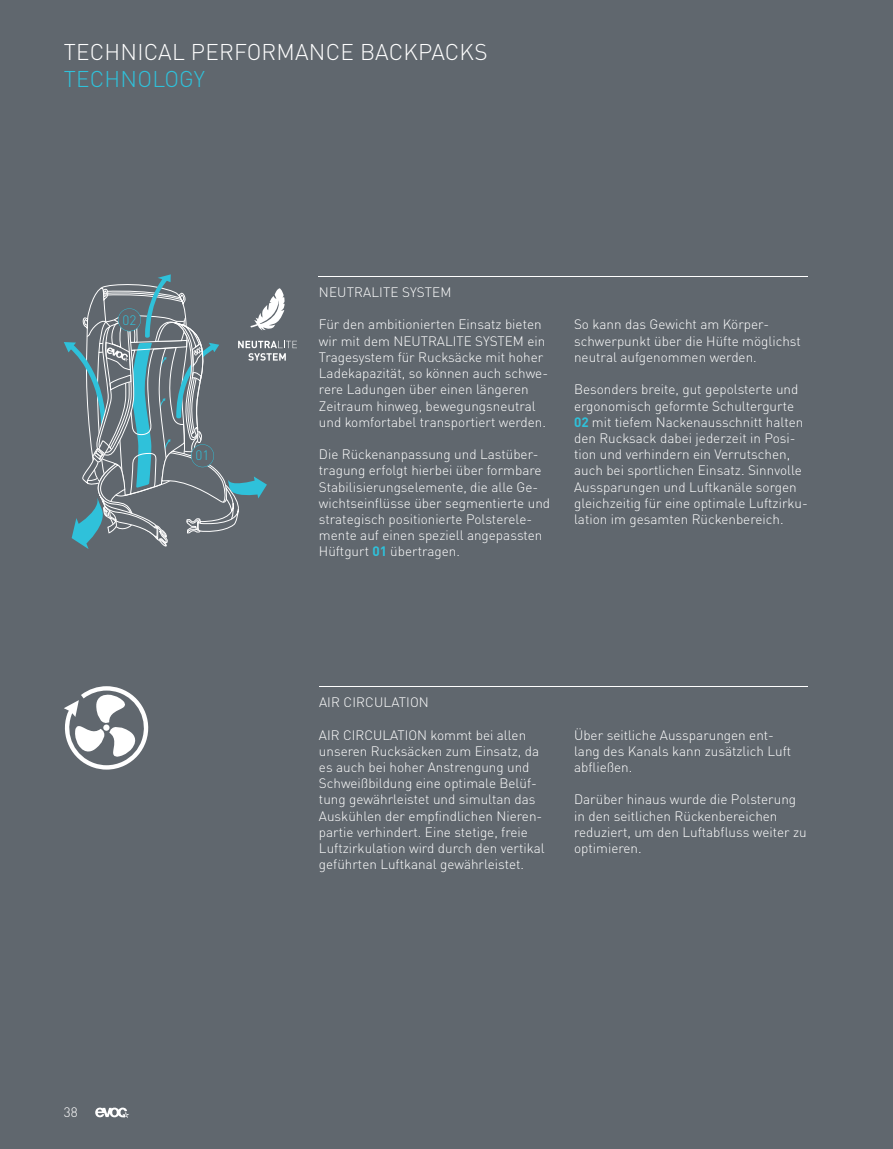
<style>
.page{position:relative;width:893px;height:1149px;background:#fff}
.page>*{position:absolute;margin:0;border:0;box-sizing:border-box;transform-origin:0 0}
.t1{font:300 22.5px "DINOT";letter-spacing:.01em;color:#fff}
.t2{font:300 22.5px "DINOT";letter-spacing:.01em;color:#2fc1da}
.t3{font:300 13.5px/16.2px "DINOT";color:#fff}
.t4{font:300 13.5px "DINOT";color:#2fc1da}
.s1{font-weight:700;color:#2fc1da}
</style>
<div class="page">
<div style="left:0;top:0;width:893px;height:1148px;background:#60676e"></div>
<hr style="left:319px;top:686px;width:489px;height:1px;background:#fff">
<hr style="left:319px;top:276px;width:489px;height:1px;background:#fff">
<svg style="left:64px;top:686px;width:85px;height:83px"></svg>
<svg style="left:64px;top:274px;width:233px;height:275px"></svg>
<svg style="left:95px;top:1107px;width:34px;height:10px"></svg>
<h1 class="t1" style="left:64px;top:43px;width:425px">TECHNICAL PERFORMANCE BACKPACKS</h1>
<h1 class="t2" style="left:64px;top:70px;width:143px">TECHNOLOGY</h1>
<p class="t4" style="left:123px;top:315px;width:15px">02</p>
<p class="t4" style="left:196px;top:450px;width:15px">01</p>
<p class="t3" style="left:319px;top:286px;width:134px">NEUTRALITE SYSTEM</p>
<p class="t3" style="left:319px;top:318px;width:231px">Für den ambitionierten Einsatz bieten wir mit dem NEUTRALITE SYSTEM ein Tragesystem für Rucksäcke mit hoher Ladekapazität, so können auch schwe&shy;rere Ladungen über einen längeren Zeitraum hinweg, bewegungsneutral und komfortabel transportiert werden.</p>
<p class="t3" style="left:319px;top:448px;width:233px">Die Rückenanpassung und Lastüber&shy;tragung erfolgt hierbei über formbare Stabilisierungselemente, die alle Ge&shy;wichtseinflüsse über segmentierte und strategisch positionierte Polsterele&shy;mente auf einen speziell angepassten Hüftgurt <span class="s1">01</span> übertragen.</p>
<p class="t3" style="left:574px;top:318px;width:228px">So kann das Gewicht am Körper&shy;schwerpunkt über die Hüfte möglichst neutral aufgenommen werden.</p>
<p class="t3" style="left:574px;top:383px;width:235px">Besonders breite, gut gepolsterte und ergonomisch geformte Schultergurte <span class="s1">02</span> mit tiefem Nackenausschnitt halten den Rucksack dabei jederzeit in Posi&shy;tion und verhindern ein Verrutschen, auch bei sportlichen Einsatz. Sinnvolle Aussparungen und Luftkanäle sorgen gleichzeitig für eine optimale Luftzirku&shy;lation im gesamten Rückenbereich.</p>
<p class="t3" style="left:64px;top:1105px;width:15px">38</p>
<p class="t3" style="left:319px;top:695px;width:111px">AIR CIRCULATION</p>
<p class="t3" style="left:319px;top:728px;width:227px">AIR CIRCULATION kommt bei allen unseren Rucksäcken zum Einsatz, da es auch bei hoher Anstrengung und Schweißbildung eine optimale Belüf&shy;tung gewährleistet und simultan das Auskühlen der empfindlichen Nieren&shy;partie verhindert. Eine stetige, freie Luftzirkulation wird durch den vertikal geführten Luftkanal gewährleistet.</p>
<p class="t3" style="left:574px;top:728px;width:219px">Über seitliche Aussparungen ent&shy;lang des Kanals kann zusätzlich Luft abfließen.</p>
<p class="t3" style="left:574px;top:792px;width:234px">Darüber hinaus wurde die Polsterung in den seitlichen Rückenbereichen reduziert, um den Luftabfluss weiter zu optimieren.</p>
</div>
